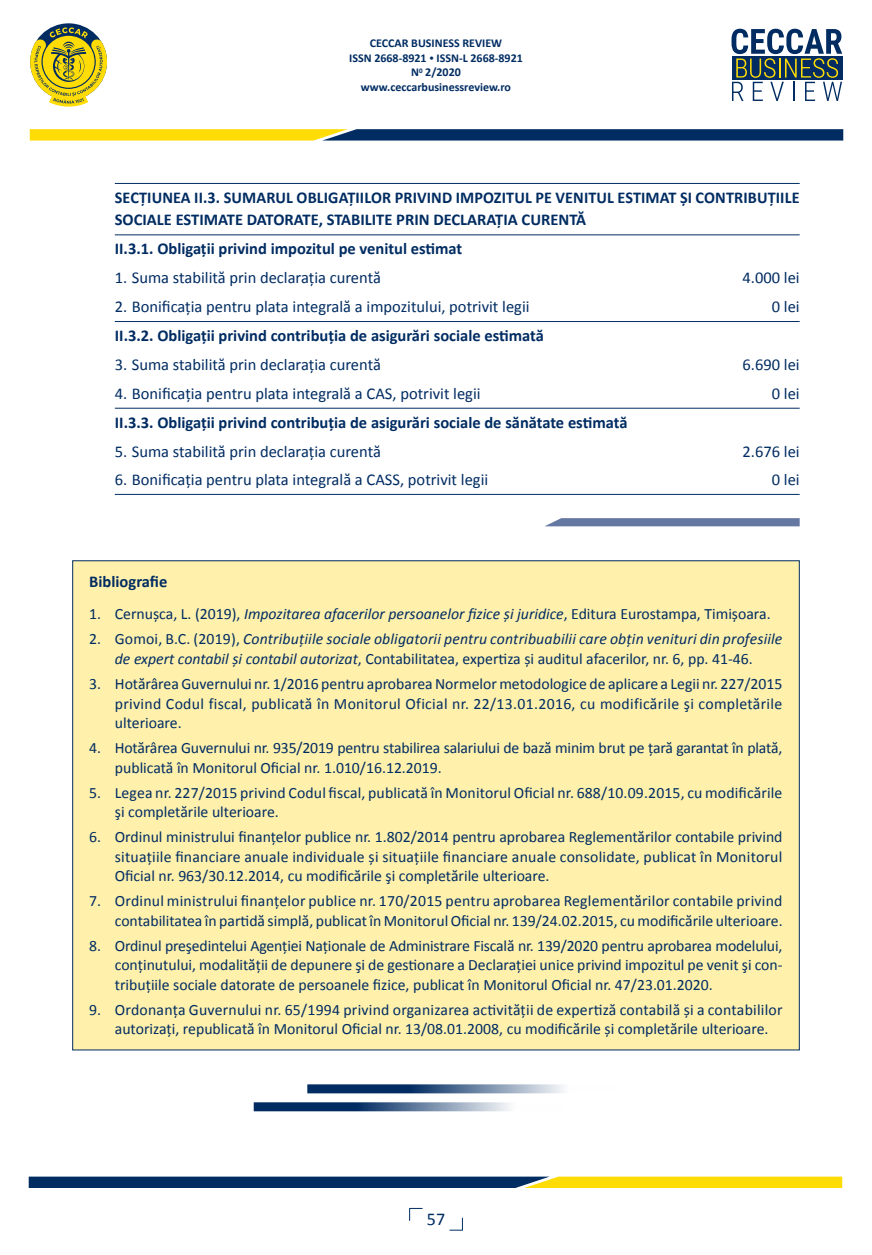
<style>
.page{position:relative;width:872px;height:1255px;background:#fff}
.page>*{position:absolute;margin:0;border:0;box-sizing:border-box;transform-origin:0 0}
.t1{font:18px "Calibri";color:#002c62}
.t2{font:700 16.5px/22.5px "Calibri";color:#002c62}
.t3{font:16.5px "Calibri";color:#002c62}
.t4{font:15.75px/19.5px "Calibri";color:#002c62;text-align:justify}
.t5{font:italic 15.75px/19.5px "Calibri";letter-spacing:.01em;color:#002c62;text-align:center}
.t6{font:700 12px/14.4px "Calibri";color:#002c62;text-align:center}
.s1{font-size:9px}
.s2{font-style:italic}
.s3{font-style:normal}
</style>
<div class="page">
<svg style="left:449px;top:1217px;width:14px;height:13px"></svg>
<svg style="left:731px;top:29px;width:111px;height:72px"></svg>
<svg style="left:30px;top:129px;width:813px;height:11px;background:#637144"></svg>
<svg style="left:30px;top:27px;width:77px;height:80px"></svg>
<svg style="left:29px;top:1176px;width:813px;height:11px;background:#69774c"></svg>
<svg style="left:409px;top:1207px;width:13px;height:13px"></svg>
<div style="left:72px;top:560px;width:727px;height:490px;background:#fff0ab"></div>
<hr style="left:115px;top:183px;width:684px;height:1px;background:#002c62">
<hr style="left:115px;top:234px;width:684px;height:1px;background:#002c62">
<hr style="left:115px;top:321px;width:684px;height:1px;background:#002c62">
<hr style="left:115px;top:408px;width:684px;height:1px;background:#002c62">
<hr style="left:115px;top:494px;width:684px;height:1px;background:#002c62">
<svg style="left:545px;top:518px;width:254px;height:8px;background:#6c7ea6"></svg>
<svg style="left:307px;top:1084px;width:256px;height:9px;background:#506e93"></svg>
<svg style="left:254px;top:1102px;width:256px;height:9px;background:#506d92"></svg>
<p class="t6" style="left:349px;top:36px;width:175px">CECCAR BUSINESS REVIEW<br>ISSN 2668-8921 <span class="s1">•</span> ISSN-L 2668-8921<br>N<sup>0</sup> 2/2020 www.ceccarbusinessreview.ro</p>
<p class="t2" style="left:115px;top:185px;width:686px">SECȚIUNEA II.3. SUMARUL OBLIGAȚIILOR PRIVIND IMPOZITUL PE VENITUL ESTIMAT ȘI CONTRIBUȚIILE<br>SOCIALE ESTIMATE DATORATE, STABILITE PRIN DECLARAȚIA CURENTĂ</p>
<p class="t2" style="left:115px;top:237px;width:349px">II.3.1. Obligații privind impozitul pe venitul estimat</p>
<p class="t3" style="left:115px;top:267px;width:267px">1. Suma stabilită prin declarația curentă</p>
<p class="t3" style="left:742px;top:267px;width:59px">4.000 lei</p>
<p class="t3" style="left:115px;top:296px;width:416px">2. Bonificația pentru plata integrală a impozitului, potrivit legii</p>
<p class="t3" style="left:772px;top:296px;width:29px">0 lei</p>
<p class="t2" style="left:115px;top:323px;width:430px">II.3.2. Obligații privind contribuția de asigurări sociale estimată</p>
<p class="t3" style="left:115px;top:354px;width:267px">3. Suma stabilită prin declarația curentă</p>
<p class="t3" style="left:742px;top:354px;width:59px">6.690 lei</p>
<p class="t3" style="left:115px;top:383px;width:367px">4. Bonificația pentru plata integrală a CAS, potrivit legii</p>
<p class="t3" style="left:772px;top:383px;width:29px">0 lei</p>
<p class="t2" style="left:115px;top:410px;width:514px">II.3.3. Obligații privind contribuția de asigurări sociale de sănătate estimată</p>
<p class="t3" style="left:115px;top:441px;width:267px">5. Suma stabilită prin declarația curentă</p>
<p class="t3" style="left:742px;top:441px;width:59px">2.676 lei</p>
<p class="t3" style="left:115px;top:470px;width:375px">6. Bonificația pentru plata integrală a CASS, potrivit legii</p>
<p class="t3" style="left:772px;top:470px;width:29px">0 lei</p>
<p class="t2" style="left:89px;top:569px;width:79px">Bibliografie</p>
<p class="t4" style="left:89px;top:603px;width:683px">1. Cernușca, L. (2019), <span class="s2">Impozitarea afacerilor persoanelor fizice și juridice</span>, Editura Eurostampa, Timișoara.</p>
<p class="t5" style="left:89px;top:628px;width:694px"><span class="s3">2. Gomoi, B.C. (2019),</span> Contribuțiile sociale obligatorii pentru contribuabilii care obțin venituri din profesiile de expert contabil și contabil autorizat<span class="s3">, Contabilitatea, expertiza și auditul afacerilor, nr. 6, pp. 41-46.</span></p>
<p class="t4" style="left:115px;top:673px;width:669px;text-indent:-26px">3. Hotărârea Guvernului nr. 1/2016 pentru aprobarea Normelor metodologice de aplicare a Legii nr. 227/2015 privind Codul fiscal, publicată în Monitorul Oficial nr. 22/13.01.2016, cu modificările şi completările ulterioare.</p>
<p class="t4" style="left:115px;top:737px;width:669px;text-indent:-26px">4. Hotărârea Guvernului nr. 935/2019 pentru stabilirea salariului de bază minim brut pe țară garantat în plată, publicată în Monitorul Oficial nr. 1.010/16.12.2019.</p>
<p class="t4" style="left:115px;top:782px;width:669px;text-indent:-26px">5. Legea nr. 227/2015 privind Codul fiscal, publicată în Monitorul Oficial nr. 688/10.09.2015, cu modificările şi completările ulterioare.</p>
<p class="t4" style="left:115px;top:826px;width:669px;text-indent:-25px">6. Ordinul ministrului finanţelor publice nr. 1.802/2014 pentru aprobarea Reglementărilor contabile privind situațiile financiare anuale individuale și situațiile financiare anuale consolidate, publicat în Monitorul Oficial nr. 963/30.12.2014, cu modificările şi completările ulterioare.</p>
<p class="t4" style="left:89px;top:890px;width:695px;text-align:right">7. Ordinul ministrului finanţelor publice nr. 170/2015 pentru aprobarea Reglementărilor contabile privind contabilitatea în partidă simplă, publicat în Monitorul Oficial nr. 139/24.02.2015, cu modificările ulterioare.</p>
<p class="t4" style="left:115px;top:935px;width:669px;text-indent:-26px">8. Ordinul preşedintelui Agenţiei Naţionale de Administrare Fiscală nr. 139/2020 pentru aprobarea modelului, conţinutului, modalităţii de depunere şi de gestionare a Declaraţiei unice privind impozitul pe venit şi con&shy;tribuţiile sociale datorate de persoanele fizice, publicat în Monitorul Oficial nr. 47/23.01.2020.</p>
<p class="t4" style="left:115px;top:999px;width:669px;text-indent:-26px">9. Ordonanța Guvernului nr. 65/1994 privind organizarea activității de expertiză contabilă și a contabililor autorizați, republicată în Monitorul Oficial nr. 13/08.01.2008, cu modificările și completările ulterioare.</p>
<p class="t1" style="left:427px;top:1208px;width:20px">57</p>
</div>
